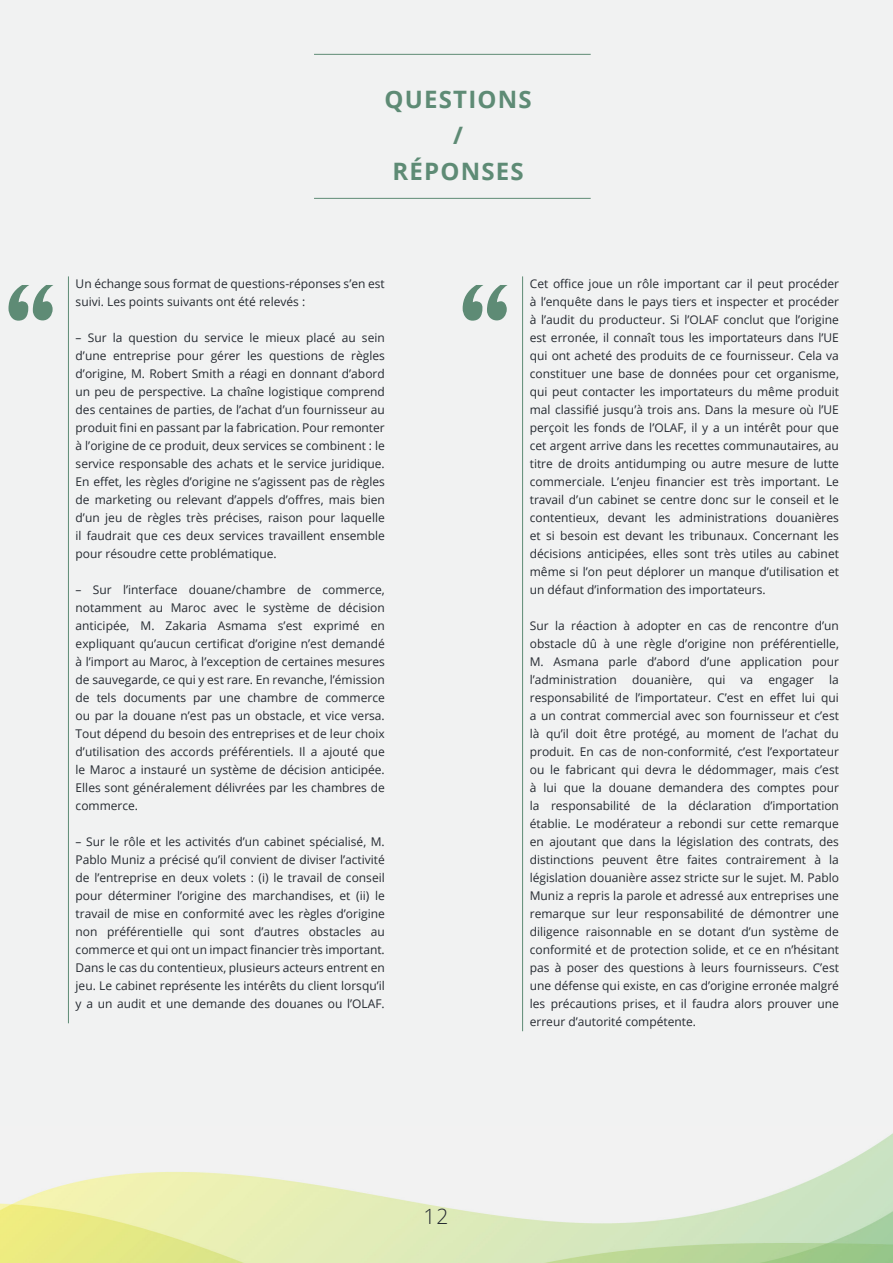
<style>
.page{position:relative;width:893px;height:1263px;background:#f1f2f2}
.page>*{position:absolute;margin:0;border:0;box-sizing:border-box;transform-origin:0 0}
.Chapter_Title_-_Alig{font:700 24px "Open Sans";letter-spacing:.05em;color:#5e8b75}
.Large_Title{font:300 21px "Open Sans";color:#252a31}
.Body_Text{font:12px/18px "Open Sans";color:#252a31;text-align:justify}
</style>
<div class="page">
<hr style="left:314px;top:54px;width:277px;height:1px;background:#5e8b75">
<hr style="left:314px;top:198px;width:277px;height:1px;background:#5e8b75">
<hr style="left:68px;top:276px;width:1px;height:747px;background:#5e8b75">
<svg style="left:9px;top:285px;width:44px;height:36px"></svg>
<hr style="left:522px;top:276px;width:1px;height:755px;background:#5e8b75">
<svg style="left:463px;top:285px;width:45px;height:36px"></svg>
<img style="left:0;top:1133px;width:893px;height:130px">
<p class="Chapter_Title_-_Alig" style="left:385px;top:82px;width:149px">QUESTIONS</p>
<p class="Chapter_Title_-_Alig" style="left:453px;top:118px;width:11px">/</p>
<p class="Chapter_Title_-_Alig" style="left:392px;top:154px;width:133px">RÉPONSES</p>
<p class="Body_Text" style="left:76px;top:274px;width:311px">Un échange sous format de questions-réponses s’en est suivi. Les points suivants ont été relevés :</p>
<p class="Body_Text" style="left:76px;top:328px;width:311px">– Sur la question du service le mieux placé au sein d’une entreprise pour gérer les questions de règles d’origine, M. Robert Smith a réagi en donnant d’abord un peu de perspective. La chaîne logistique comprend des centaines de parties, de l’achat d’un fournisseur au produit fini en passant par la fabrication. Pour remonter à l’origine de ce produit, deux services se combinent : le service responsable des achats et le service juridique.<br>En effet, les règles d’origine ne s’agissent pas de règles de marketing ou relevant d’appels d’offres, mais bien d’un jeu de règles très précises, raison pour laquelle il faudrait que ces deux services travaillent ensemble pour résoudre cette problématique.</p>
<p class="Body_Text" style="left:76px;top:580px;width:311px">– Sur l’interface douane/chambre de commerce, notamment au Maroc avec le système de décision anticipée, M. Zakaria Asmama s’est exprimé en expliquant qu’aucun certificat d’origine n’est demandé à l’import au Maroc, à l’exception de certaines mesures de sauvegarde, ce qui y est rare. En revanche, l’émission de tels documents par une chambre de commerce ou par la douane n’est pas un obstacle, et vice versa.<br>Tout dépend du besoin des entreprises et de leur choix d’utilisation des accords préférentiels. Il a ajouté que le Maroc a instauré un système de décision anticipée.<br>Elles sont généralement délivrées par les chambres de commerce.</p>
<p class="Body_Text" style="left:76px;top:832px;width:311px">– Sur le rôle et les activités d’un cabinet spécialisé, M.<br>Pablo Muniz a précisé qu’il convient de diviser l’activité de l’entreprise en deux volets : (i) le travail de conseil pour déterminer l’origine des marchandises, et (ii) le travail de mise en conformité avec les règles d’origine non préférentielle qui sont d’autres obstacles au commerce et qui ont un impact financier très important.<br>Dans le cas du contentieux, plusieurs acteurs entrent en jeu. Le cabinet représente les intérêts du client lorsqu’il y a un audit et une demande des douanes ou l’OLAF.</p>
<p class="Large_Title" style="left:423px;top:1202px;width:27px">12</p>
<p class="Body_Text" style="left:530px;top:274px;width:311px">Cet office joue un rôle important car il peut procéder à l’enquête dans le pays tiers et inspecter et procéder à l’audit du producteur. Si l’OLAF conclut que l’origine est erronée, il connaît tous les importateurs dans l’UE qui ont acheté des produits de ce fournisseur. Cela va constituer une base de données pour cet organisme, qui peut contacter les importateurs du même produit mal classifié jusqu’à trois ans. Dans la mesure où l’UE perçoit les fonds de l’OLAF, il y a un intérêt pour que cet argent arrive dans les recettes communautaires, au titre de droits antidumping ou autre mesure de lutte commerciale. L’enjeu financier est très important. Le travail d’un cabinet se centre donc sur le conseil et le contentieux, devant les administrations douanières et si besoin est devant les tribunaux. Concernant les décisions anticipées, elles sont très utiles au cabinet même si l’on peut déplorer un manque d’utilisation et un défaut d’information des importateurs.</p>
<p class="Body_Text" style="left:530px;top:616px;width:311px">Sur la réaction à adopter en cas de rencontre d’un obstacle dû à une règle d’origine non préférentielle, M. Asmana parle d’abord d’une application pour l’administration</p>
<p class="Body_Text" style="left:632px;top:670px;width:62px">douanière,</p>
<p class="Body_Text" style="left:708px;top:670px;width:19px">qui</p>
<p class="Body_Text" style="left:741px;top:670px;width:14px">va</p>
<p class="Body_Text" style="left:768px;top:670px;width:47px">engager</p>
<p class="Body_Text" style="left:530px;top:670px;width:311px;text-indent:299px">la responsabilité de l’importateur. C’est en effet lui qui a un contrat commercial avec son fournisseur et c’est là qu’il doit être protégé, au moment de l’achat du produit. En cas de non-conformité, c’est l’exportateur ou le fabricant qui devra le dédommager, mais c’est à lui que la douane demandera des comptes pour la responsabilité de la déclaration d’importation établie. Le modérateur a rebondi sur cette remarque en ajoutant que dans la législation des contrats, des distinctions peuvent être faites contrairement à la législation douanière assez stricte sur le sujet. M. Pablo Muniz a repris la parole et adressé aux entreprises une remarque sur leur responsabilité de démontrer une diligence raisonnable en se dotant d’un système de conformité et de protection solide, et ce en n’hésitant pas à poser des questions à leurs fournisseurs. C’est une défense qui existe, en cas d’origine erronée malgré les précautions prises, et il faudra alors prouver une erreur d’autorité compétente.</p>
</div>
